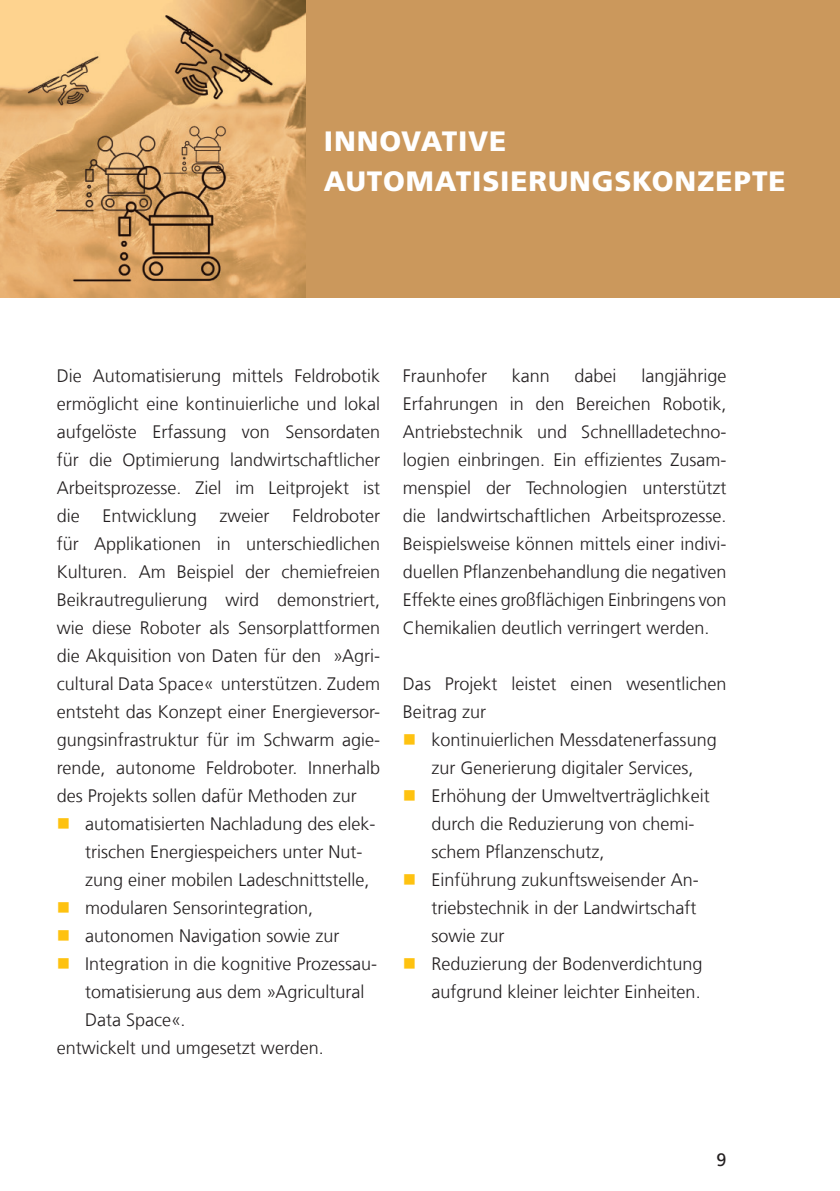
<style>
.page{position:relative;width:840px;height:1191px;background:#fff}
.page>*{position:absolute;margin:0;border:0;box-sizing:border-box;transform-origin:0 0}
.t1{font:900 28px/40px "Frutiger LT Com";letter-spacing:.03em;color:#fff}
.t2{font:300 18px/28px "Frutiger LT Com";color:#231f20;text-align:justify}
.t3{font:18px "Frutiger LT Com";color:#231f20}
</style>
<div class="page">
<div style="left:0;top:0;width:839px;height:298px;background:#cb985c"></div>
<img style="left:0;top:0;width:305px;height:298px">
<h1 class="t1" style="left:324px;top:121px;width:463px">INNOVATIVE<br>AUTOMATISIERUNGSKONZEPTE</h1>
<p class="t2" style="left:57px;top:362px;width:325px">Die Automatisierung mittels Feldrobotik ermöglicht eine kontinuierliche und lokal aufgelöste Erfassung von Sensordaten für die Optimierung landwirtschaftlicher Arbeitsprozesse. Ziel im Leitprojekt ist die</p>
<p class="t2" style="left:57px;top:502px;width:325px;text-indent:235px">Feldroboter für Applikationen in unterschiedlichen Kulturen. Am Beispiel der chemiefreien Beikrautregulierung wird demonstriert, wie diese Roboter als Sensorplattformen die Akquisition von Daten für den »Agri&shy;cultural Data Space« unterstützen. Zudem entsteht das Konzept einer Energieversor&shy;gungsinfrastruktur für im Schwarm agie&shy;rende, autonome Feldroboter. Innerhalb des Projekts sollen dafür Methoden zur</p>
<p class="t2" style="left:85px;top:810px;width:292px">automatisierten Nachladung des elek-</p>
<p class="t2" style="left:85px;top:838px;width:279px">trischen Energiespeichers unter Nut-</p>
<p class="t2" style="left:85px;top:866px;width:286px">zung einer mobilen Ladeschnittstelle,</p>
<p class="t2" style="left:85px;top:894px;width:229px">modularen Sensorintegration,</p>
<p class="t2" style="left:85px;top:922px;width:256px">autonomen Navigation sowie zur</p>
<p class="t2" style="left:85px;top:950px;width:293px">Integration in die kognitive Prozessau-</p>
<p class="t2" style="left:85px;top:978px;width:281px">tomatisierung aus dem »Agricultural</p>
<p class="t2" style="left:85px;top:1006px;width:102px">Data Space«.</p>
<p class="t2" style="left:57px;top:1034px;width:268px">entwickelt und umgesetzt werden.</p>
<p class="t2" style="left:103px;top:502px;width:96px">Entwicklung</p>
<p class="t2" style="left:219px;top:502px;width:51px">zweier</p>
<p class="t2" style="left:403px;top:362px;width:86px">Fraunhofer</p>
<p class="t2" style="left:511px;top:362px;width:40px">kann</p>
<p class="t2" style="left:574px;top:362px;width:44px">dabei</p>
<p class="t2" style="left:403px;top:362px;width:325px;text-indent:238px">langjährige Erfahrungen in den Bereichen Robotik, Antriebstechnik und Schnellladetechno&shy;logien einbringen. Ein effizientes Zusam&shy;menspiel der Technologien unterstützt die landwirtschaftlichen Arbeitsprozesse.<br>Beispielsweise können mittels einer indivi&shy;duellen Pflanzenbehandlung die negativen Effekte eines großflächigen Einbringens von Chemikalien deutlich verringert werden.</p>
<p class="t2" style="left:403px;top:670px;width:325px">Das Projekt leistet einen wesentlichen<br>Beitrag zur</p>
<p class="t2" style="left:431px;top:726px;width:287px;text-align:left">kontinuierlichen Messdatenerfassung zur Generierung digitaler Services,<br>Erhöhung der Umweltverträglichkeit durch die Reduzierung von chemi&shy;schem Pflanzenschutz,<br>Einführung zukunftsweisender An&shy;triebstechnik in der Landwirtschaft sowie zur<br>Reduzierung der Bodenverdichtung aufgrund kleiner leichter Einheiten.</p>
<p class="t3" style="left:716px;top:1149px;width:12px">9</p>
</div>
